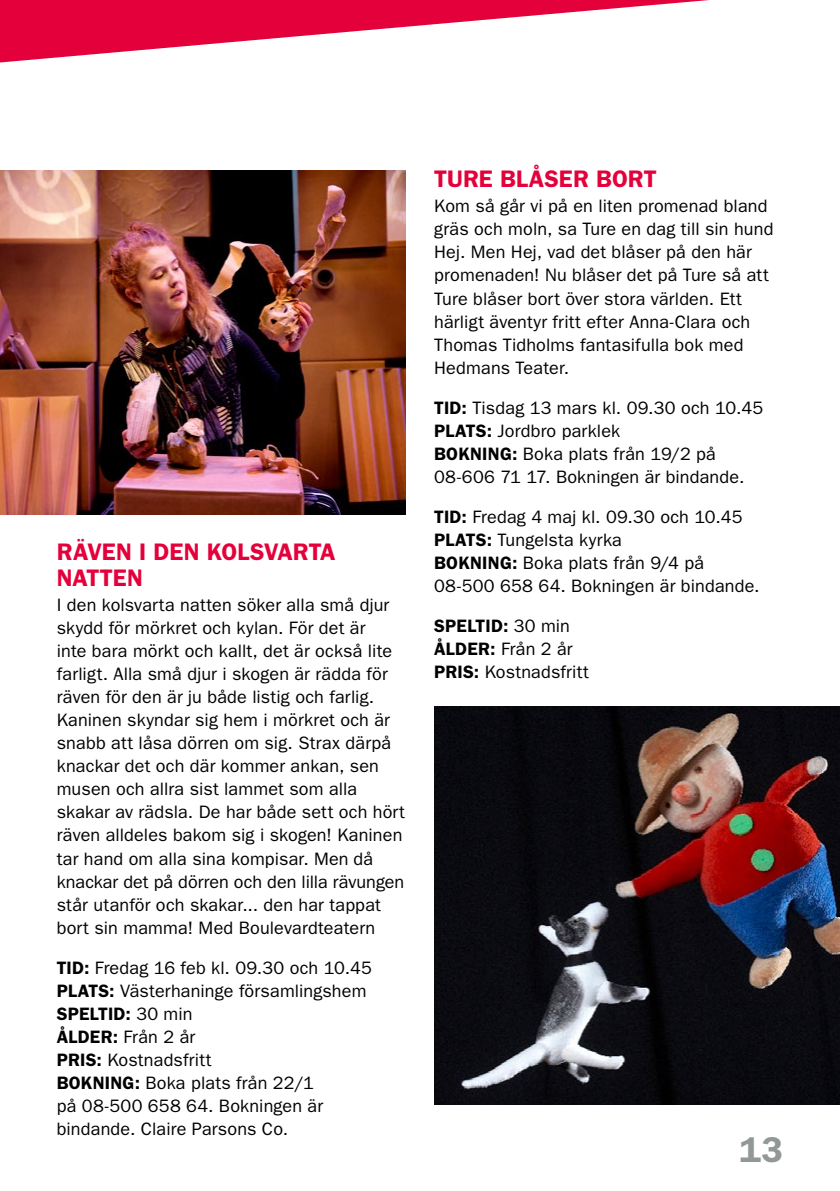
<style>
.page{position:relative;width:840px;height:1191px;background:#fff}
.page>*{position:absolute;margin:0;border:0;box-sizing:border-box;transform-origin:0 0}
.t1{font:600 36px "ITC Franklin Gothic Std";color:#929896}
.t2{font:600 24px/26px "ITC Franklin Gothic Std";color:#e4003a}
.t3{font:18px/23px "ITC Franklin Gothic Std";letter-spacing:.01em;color:#000}
.s1{font-weight:600}
</style>
<div class="page">
<img style="left:0;top:170px;width:405px;height:344px">
<img style="left:434px;top:706px;width:405px;height:398px">
<svg style="left:0;top:0;width:709px;height:62px"></svg>
<h2 class="t2" style="left:57px;top:538px;width:280px">RÄVEN I DEN KOLSVARTA<br>NATTEN</h2>
<p class="t3" style="left:57px;top:594px;width:349px">I den kolsvarta natten söker alla små djur skydd för mörkret och kylan. För det är<br>inte bara mörkt och kallt, det är också lite farligt. Alla små djur i skogen är rädda för räven för den är ju både listig och farlig.<br>Kaninen skyndar sig hem i mörkret och är snabb att låsa dörren om sig. Strax därpå knackar det och där kommer ankan, sen musen och allra sist lammet som alla skakar av rädsla. De har både sett och hört räven alldeles bakom sig i skogen! Kaninen tar hand om alla sina kompisar. Men då knackar det på dörren och den lilla rävungen står utanför och skakar... den har tappat bort sin mamma! Med Boulevardteatern</p>
<p class="t3" style="left:57px;top:956px;width:316px"><span class="s1">TID:</span> Fredag 16 feb kl. 09.30 och 10.45<br><span class="s1">PLATS:</span> Västerhaninge församlingshem<br><span class="s1">SPELTID:</span> 30 min<br><span class="s1">ÅLDER:</span> Från 2 år<br><span class="s1">PRIS:</span> Kostnadsfritt<br><span class="s1">BOKNING:</span> Boka plats från 22/1<br>på 08-500 658 64. Bokningen är bindande. Claire Parsons Co.</p>
<h2 class="t2" style="left:434px;top:165px;width:224px">TURE BLÅSER BORT</h2>
<p class="t3" style="left:434px;top:195px;width:340px">Kom så går vi på en liten promenad bland gräs och moln, sa Ture en dag till sin hund Hej. Men Hej, vad det blåser på den här promenaden! Nu blåser det på Ture så att Ture blåser bort över stora världen. Ett härligt äventyr fritt efter Anna-Clara och Thomas Tidholms fantasifulla bok med Hedmans Teater.</p>
<p class="t3" style="left:434px;top:396px;width:330px"><span class="s1">TID:</span> Tisdag 13 mars kl. 09.30 och 10.45<br><span class="s1">PLATS:</span> Jordbro parklek<br><span class="s1">BOKNING:</span> Boka plats från 19/2 på<br>08-606 71 17. Bokningen är bindande.</p>
<p class="t3" style="left:434px;top:505px;width:327px"><span class="s1">TID:</span> Fredag 4 maj kl. 09.30 och 10.45<br><span class="s1">PLATS:</span> Tungelsta kyrka<br><span class="s1">BOKNING:</span> Boka plats från 9/4 på<br>08-500 658 64. Bokningen är bindande.</p>
<p class="t3" style="left:434px;top:614px;width:156px"><span class="s1">SPELTID:</span> 30 min<br><span class="s1">ÅLDER:</span> Från 2 år<br><span class="s1">PRIS:</span> Kostnadsfritt</p>
<h1 class="t1" style="left:739px;top:1128px;width:45px">13</h1>
</div>
